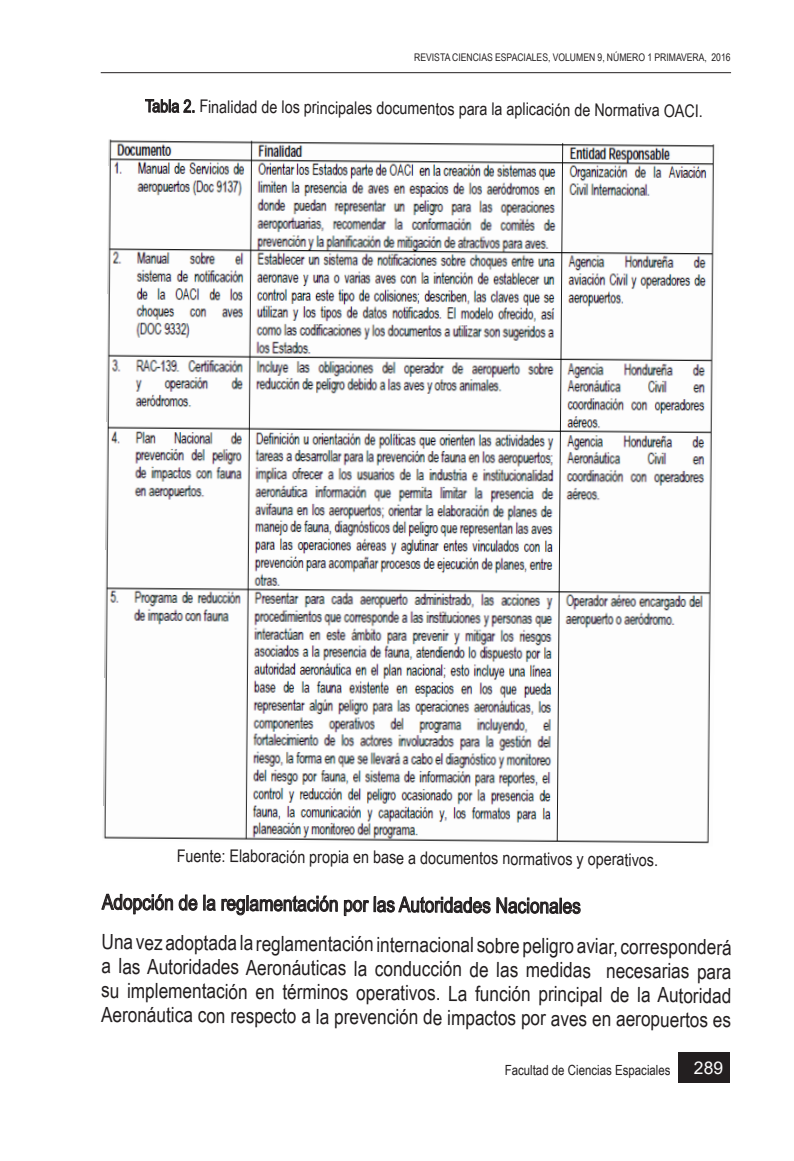
<style>
.page{position:relative;width:794px;height:1161px;background:#fff}
.page>*{position:absolute;margin:0;border:0;box-sizing:border-box;transform-origin:0 0}
.Subtitulo{font:21px/24.2px "Arial Narrow";color:#231f20;text-align:justify}
.Subtitulo-2{font:17.5px "Arial Narrow";color:#231f20}
.t1{font:17.5px "Arial";color:#fff}
.t2{font:14px "Arial Narrow";color:#231f20}
.t3{font:10.5px "Arial Narrow";color:#231f20}
</style>
<div class="page">
<div style="left:678px;top:1052px;width:51px;height:30px;background:#231f20"></div>
<hr style="left:101px;top:72px;width:630px;height:1px;background:#231f20">
<svg style="left:145px;top:99px;width:49px;height:14px"></svg>
<img style="left:103px;top:139px;width:612px;height:705px">
<svg style="left:101px;top:893px;width:72px;height:21px"></svg>
<svg style="left:179px;top:894px;width:159px;height:21px"></svg>
<svg style="left:344px;top:896px;width:236px;height:20px"></svg>
<p class="t3" style="left:414px;top:50px;width:318px">REVISTA CIENCIAS ESPACIALES, VOLUMEN 9, NÚMERO 1 PRIMAVERA, 2016</p>
<p class="Subtitulo-2" style="left:145px;top:91px;width:559px;rotate:1deg">Tabla 2. Finalidad de los principales documentos para la aplicación de Normativa OACI.</p>
<p class="Subtitulo-2" style="left:177px;top:840px;width:482px;rotate:1deg">Fuente: Elaboración propia en base a documentos normativos y operativos.</p>
<p class="Subtitulo" style="left:102px;top:891px;width:480px">Adopción de la reglamentación por las Autoridades Nacionales</p>
<p class="Subtitulo" style="left:101px;top:932px;width:632px">Una vez adoptada la reglamentación internacional sobre peligro aviar, corresponderá a las Autoridades Aeronáuticas la conducción de las medidas necesarias para su implementación en términos operativos. La función principal de la Autoridad Aeronáutica con respecto a la prevención de impactos por aves en aeropuertos es</p>
<p class="t2" style="left:505px;top:1060px;width:167px">Facultad de Ciencias Espaciales</p>
<p class="t1" style="left:694px;top:1056px;width:31px">289</p>
</div>
